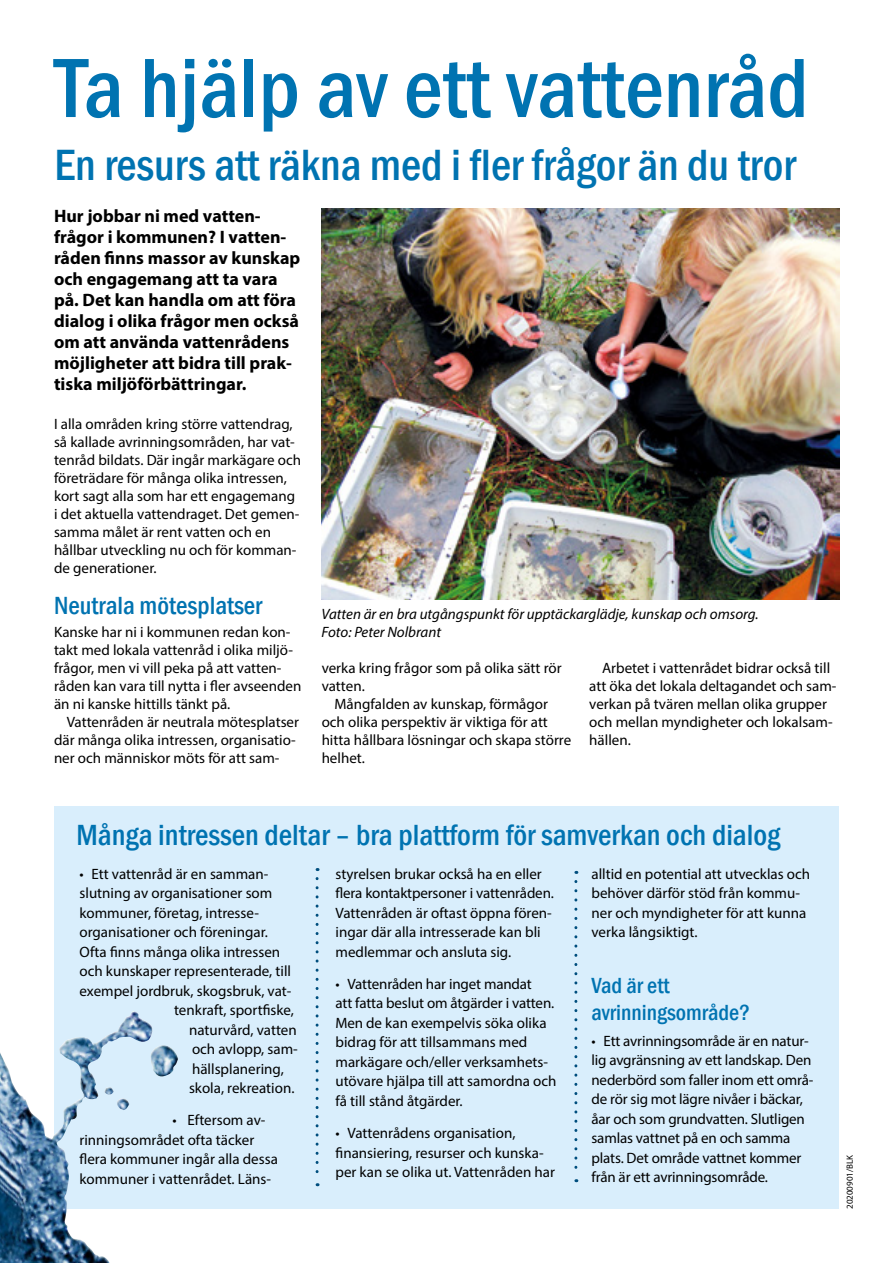
<style>
.page{position:relative;width:893px;height:1263px;background:#fff}
.page>*{position:absolute;margin:0;border:0;box-sizing:border-box;transform-origin:0 0}
.Rubrik{font:500 condensed 87px "Franklin Gothic";color:#0073b1}
.Rubrik-2{font:500 condensed 45px "Franklin Gothic";color:#0073b1}
.Mellanrubrik{font:500 condensed 30px "Franklin Gothic";color:#0073b1}
.Mellanrubrik-2{font:500 condensed 25.5px "Franklin Gothic";color:#0073b1}
.Mellanrubrik-3{font:500 condensed 22.5px/27px "Franklin Gothic";color:#0073b1}
.Ingress{font:700 18px/21px "Myriad Pro";color:#000}
.Brödtext_utan_indrag{font:15px/19.5px "Myriad Pro";color:#000}
.Brödtext{font:15px/18px "Myriad Pro";color:#000}
.Bildtext{font:italic 15px/18px "Myriad Pro";color:#000}
.Faktatext{font:9px "Myriad Pro";color:#000}
</style>
<div class="page">
<div style="left:54px;top:807px;width:785px;height:402px;background:#d9eefc"></div>
<svg style="left:316px;top:878px;width:3px;height:308px"></svg>
<svg style="left:574px;top:881px;width:3px;height:301px"></svg>
<img style="left:322px;top:208px;width:517px;height:392px">
<img style="left:0;top:1011px;width:178px;height:252px">
<p class="Rubrik" style="left:55px;top:31px;width:756px">Ta hjälp av ett vattenråd</p>
<p class="Rubrik-2" style="left:55px;top:135px;width:743px">En resurs att räkna med i fler frågor än du tror</p>
<p class="Ingress" style="left:54px;top:205px;width:248px">Hur jobbar ni med vatten&shy;frågor i kommunen? I vatten&shy;råden finns massor av kunskap och engagemang att ta vara på. Det kan handla om att föra dialog i olika frågor men också om att använda vattenrådens möjligheter att bidra till prak&shy;tiska miljöförbättringar.</p>
<p class="Brödtext_utan_indrag" style="left:54px;top:415px;width:249px;line-height:18px">I alla områden kring större vattendrag, så kallade avrinningsområden, har vat&shy;tenråd bildats. Där ingår markägare och företrädare för många olika intressen, kort sagt alla som har ett engagemang i det aktuella vattendraget. Det gemen&shy;samma målet är rent vatten och en hållbar utveckling nu och för komman&shy;de generationer.</p>
<p class="Mellanrubrik-2" style="left:54px;top:589px;width:210px">Neutrala mötesplatser</p>
<p class="Brödtext_utan_indrag" style="left:54px;top:622px;width:249px;line-height:18px">Kanske har ni i kommunen redan kon&shy;takt med lokala vattenråd i olika miljö&shy;frågor, men vi vill peka på att vatten&shy;råden kan vara till nytta i fler avseenden än ni kanske hittills tänkt på.</p>
<p class="Brödtext" style="left:54px;top:712px;width:247px;text-indent:13px">Vattenråden är neutrala mötesplatser där många olika intressen, organisatio&shy;ner och människor möts för att sam-</p>
<p class="Bildtext" style="left:322px;top:604px;width:439px">Vatten är en bra utgångspunkt för upptäckarglädje, kunskap och omsorg.<br>Foto: Peter Nolbrant</p>
<p class="Brödtext" style="left:322px;top:658px;width:241px">verka kring frågor som på olika sätt rör vatten.</p>
<p class="Brödtext" style="left:322px;top:694px;width:251px;text-indent:13px">Mångfalden av kunskap, förmågor och olika perspektiv är viktiga för att hitta hållbara lösningar och skapa större helhet.</p>
<p class="Brödtext" style="left:589px;top:658px;width:249px;text-indent:13px">Arbetet i vattenrådet bidrar också till att öka det lokala deltagandet och sam&shy;verkan på tvären mellan olika grupper och mellan myndigheter och lokalsam&shy;hällen.</p>
<p class="Mellanrubrik" style="left:77px;top:815px;width:705px">Många intressen deltar – bra plattform för samverkan och dialog</p>
<p class="Brödtext_utan_indrag" style="left:80px;top:863px;width:190px">• Ett vattenråd är en samman-</p>
<p class="Brödtext_utan_indrag" style="left:80px;top:883px;width:194px">slutning av organisationer som</p>
<p class="Brödtext_utan_indrag" style="left:80px;top:902px;width:181px">kommuner, företag, intresse-</p>
<p class="Brödtext_utan_indrag" style="left:80px;top:922px;width:190px">organisationer och föreningar.</p>
<p class="Brödtext_utan_indrag" style="left:80px;top:941px;width:202px">Ofta finns många olika intressen</p>
<p class="Brödtext_utan_indrag" style="left:80px;top:961px;width:213px">och kunskaper representerade, till</p>
<p class="Brödtext_utan_indrag" style="left:80px;top:980px;width:213px">exempel jordbruk, skogsbruk, vat-</p>
<p class="Brödtext_utan_indrag" style="left:174px;top:1000px;width:122px">tenkraft, sportfiske,</p>
<p class="Brödtext_utan_indrag" style="left:189px;top:1019px;width:109px">naturvård, vatten</p>
<p class="Brödtext_utan_indrag" style="left:192px;top:1039px;width:107px">och avlopp, sam-</p>
<p class="Brödtext_utan_indrag" style="left:192px;top:1058px;width:93px">hällsplanering,</p>
<p class="Brödtext_utan_indrag" style="left:189px;top:1078px;width:107px">skola, rekreation.</p>
<p class="Brödtext_utan_indrag" style="left:80px;top:1110px;width:200px;text-indent:93px">• Eftersom av&shy;rinningsområdet ofta täcker flera kommuner ingår alla dessa kommuner i vattenrådet. Läns-</p>
<p class="Brödtext_utan_indrag" style="left:335px;top:863px;width:220px">styrelsen brukar också ha en eller flera kontaktpersoner i vattenråden.<br>Vattenråden är oftast öppna fören&shy;ingar där alla intresserade kan bli medlemmar och ansluta sig.</p>
<p class="Brödtext_utan_indrag" style="left:335px;top:974px;width:222px">• Vattenråden har inget mandat<br>att fatta beslut om åtgärder i vatten.<br>Men de kan exempelvis söka olika bidrag för att tillsammans med markägare och/eller verksamhets&shy;utövare hjälpa till att samordna och få till stånd åtgärder.</p>
<p class="Brödtext_utan_indrag" style="left:335px;top:1123px;width:221px">• Vattenrådens organisation, finansiering, resurser och kunska&shy;per kan se olika ut. Vattenråden har</p>
<p class="Brödtext_utan_indrag" style="left:591px;top:863px;width:220px">alltid en potential att utvecklas och behöver därför stöd från kommu&shy;ner och myndigheter för att kunna verka långsiktigt.</p>
<p class="Mellanrubrik-3" style="left:591px;top:972px;width:160px">Vad är ett avrinningsområde?</p>
<p class="Brödtext_utan_indrag" style="left:591px;top:1031px;width:223px">• Ett avrinningsområde är en natur&shy;lig avgränsning av ett landskap. Den nederbörd som faller inom ett områ&shy;de rör sig mot lägre nivåer i bäckar, åar och som grundvatten. Slutligen samlas vattnet på en och samma plats. Det område vattnet kommer från är ett avrinningsområde.</p>
<p class="Faktatext" style="left:844px;top:1209px;width:56px;rotate:-90deg">20200901/BLK</p>
</div>
